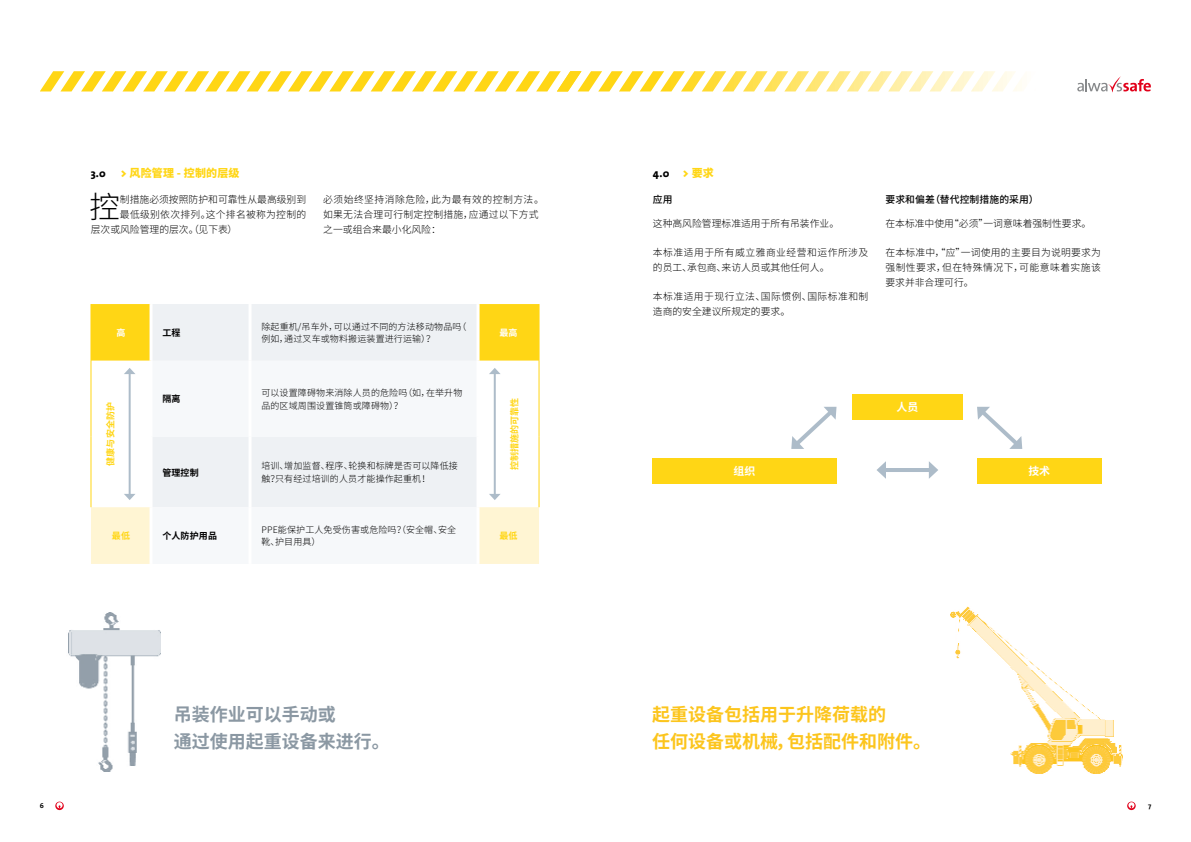
<style>
.page{position:relative;width:1191px;height:842px;background:#fff}
.page>*{position:absolute;margin:0;border:0;box-sizing:border-box;transform-origin:0 0}
.t1{font:300 30.4px "Source Han Sans CN";color:#000}
.t2{font:700 18px/27.5px "Source Han Sans CN";color:#fcc51d}
.t3{font:700 18px/27.5px "Source Han Sans CN";color:#8b98a3}
.t4{font:800 11px "Source Han Sans CN";letter-spacing:.015em;color:#ffd615}
.t5{font:800 11px "The Sans";color:#000}
.t6{font:700 10.9px "Source Han Sans CN";color:#fff}
.t7{font:300 9.8px/15px "Source Han Sans CN";letter-spacing:.02em;color:#000}
.t8{font:300 9.8px "Source Han Sans CN";color:#000}
.t9{font:300 9.8px/15px "Source Han Sans CN";letter-spacing:.05em;color:#000}
.t10{font:300 9.8px/15px "Source Han Sans CN";letter-spacing:.045em;color:#000}
.t11{font:500 9.8px "Source Han Sans CN";letter-spacing:.01em;color:#000}
.t12{font:300 9px/12.5px "Source Han Sans CN";letter-spacing:.015em;color:#000}
.t13{font:700 9px "Source Han Sans CN";letter-spacing:.015em;color:#ffd615}
.t14{font:700 9px "Source Han Sans CN";letter-spacing:.015em;color:#000}
.t15{font:700 9px "Source Han Sans CN";color:#fff}
.t16{font:700 7px "The Sans";color:#000}
.s1{font-family:"The Sans Veolia W9 Blk";font-weight:400}
.s2{font-family:"The Sans Veolia W9 Blk";font-weight:400;color:#ffd615}
.s3{font-family:"Source Han Sans CN";color:#ffd615}
</style>
<div class="page">
<svg style="left:55px;top:801px;width:9px;height:9px"></svg>
<svg style="left:1127px;top:801px;width:8px;height:9px"></svg>
<svg style="left:40px;top:71px;width:1111px;height:22px"></svg>
<div style="left:92px;top:304px;width:447px;height:57px;background:#ffd615"></div>
<div style="left:152px;top:304px;width:324px;height:57px;background:#eef1f4"></div>
<svg style="left:128px;top:361px;width:411px;height:146px"></svg>
<div style="left:152px;top:361px;width:324px;height:146px;background:#f6f8fa"></div>
<svg style="left:91px;top:507px;width:448px;height:57px"></svg>
<hr style="left:149px;top:304px;width:3px;height:57px;background:#fff">
<hr style="left:149px;top:361px;width:3px;height:76px;background:#fff">
<hr style="left:149px;top:437px;width:3px;height:70px;background:#fff">
<hr style="left:149px;top:507px;width:3px;height:57px;background:#fff">
<hr style="left:248px;top:304px;width:3px;height:57px;background:#fff">
<hr style="left:476px;top:304px;width:3px;height:57px;background:#fff">
<hr style="left:248px;top:361px;width:3px;height:76px;background:#fff">
<hr style="left:476px;top:361px;width:3px;height:76px;background:#fff">
<hr style="left:248px;top:437px;width:3px;height:70px;background:#fff">
<hr style="left:476px;top:437px;width:3px;height:70px;background:#fff">
<hr style="left:248px;top:507px;width:3px;height:57px;background:#fff">
<hr style="left:476px;top:507px;width:3px;height:57px;background:#fff">
<hr style="left:91px;top:304px;width:1px;height:57px;background:#ffd615">
<hr style="left:539px;top:304px;width:1px;height:57px;background:#ffd615">
<hr style="left:91px;top:361px;width:1px;height:76px;background:#ffd615">
<hr style="left:91px;top:437px;width:1px;height:70px;background:#ffd615">
<hr style="left:539px;top:361px;width:1px;height:76px;background:#ffd615">
<hr style="left:539px;top:437px;width:1px;height:70px;background:#ffd615">
<hr style="left:129px;top:372px;width:2px;height:124px;background:#adbcc9">
<svg style="left:124px;top:368px;width:11px;height:6px"></svg>
<svg style="left:124px;top:494px;width:11px;height:6px"></svg>
<hr style="left:494px;top:372px;width:2px;height:124px;background:#adbcc9">
<svg style="left:489px;top:368px;width:11px;height:6px"></svg>
<svg style="left:489px;top:494px;width:11px;height:6px"></svg>
<div style="left:852px;top:394px;width:110px;height:25px;background:#ffd615"></div>
<div style="left:652px;top:458px;width:184px;height:26px;background:#ffd615"></div>
<div style="left:977px;top:458px;width:124px;height:26px;background:#ffd615"></div>
<svg style="left:977px;top:406px;width:46px;height:43px"></svg>
<svg style="left:791px;top:406px;width:46px;height:43px"></svg>
<hr style="left:882px;top:468px;width:50px;height:4px;background:#adbcc9">
<svg style="left:877px;top:461px;width:9px;height:18px"></svg>
<svg style="left:929px;top:461px;width:9px;height:18px"></svg>
<img style="left:950px;top:606px;width:172px;height:167px">
<img style="left:68px;top:612px;width:92px;height:159px">
<p class="t5" style="left:91px;top:164px;width:17px">3.0</p>
<p class="t4" style="left:121px;top:167px;width:120px"><span class="s1">&gt;</span> 风险管理 - 控制的层级</p>
<p class="t5" style="left:653px;top:164px;width:62px">4.0 <span class="s2">&gt;</span> <span class="s3">要求</span></p>
<h1 class="t1" style="left:90px;top:190px;width:32px">控</h1>
<p class="t8" style="left:120px;top:194px;width:188px">制措施必须按照防护和可靠性从最高级别到</p>
<p class="t7" style="left:323px;top:193px;width:222px">必须始终坚持消除危险，此为最有效的控制方法。如果无法合理可行制定控制措施，应通过以下方式之一或组合来最小化风险：</p>
<p class="t11" style="left:653px;top:194px;width:21px">应用</p>
<p class="t7" style="left:120px;top:208px;width:188px">最低级别依次排列。这个排名被称为控制的</p>
<p class="t8" style="left:91px;top:224px;width:148px">层次或风险管理的层次。（见下表）</p>
<p class="t8" style="left:653px;top:218px;width:188px">这种高风险管理标准适用于所有吊装作业。</p>
<p class="t9" style="left:653px;top:245px;width:217px">本标准适用于所有威立雅商业经营和运作所涉及的员工、承包商、来访人员或其他任何人。</p>
<p class="t10" style="left:653px;top:289px;width:217px">本标准适用于现行立法、国际惯例、国际标准和制造商的安全建议所规定的要求。</p>
<p class="t15" style="left:116px;top:328px;width:10px">高</p>
<p class="t14" style="left:162px;top:328px;width:20px">工程</p>
<p class="t12" style="left:261px;top:320px;width:206px">除起重机/吊车外，可以通过不同的方法移动物品吗（例如，通过叉车或物料搬运装置进行运输）？</p>
<p class="t15" style="left:499px;top:328px;width:20px">最高</p>
<p class="t11" style="left:885px;top:194px;width:155px">要求和偏差（替代控制措施的采用）</p>
<p class="t8" style="left:885px;top:218px;width:207px">在本标准中使用“必须”一词意味着强制性要求。</p>
<p class="t7" style="left:885px;top:245px;width:217px;text-align:justify">在本标准中，“应”一词使用的主要目为说明要求为强制性要求，但在特殊情况下，可能意味着实施该要求并非合理可行。</p>
<p class="t13" style="left:106px;top:466px;width:65px;rotate:-90deg">健康与安全防护</p>
<p class="t14" style="left:162px;top:394px;width:20px">隔离</p>
<p class="t12" style="left:261px;top:387px;width:202px">可以设置障碍物来消除人员的危险吗（如，在举升物品的区域周围设置锥筒或障碍物）？</p>
<p class="t13" style="left:509px;top:470px;width:74px;rotate:-90deg">控制措施的可靠性</p>
<p class="t14" style="left:162px;top:467px;width:38px">管理控制</p>
<p class="t12" style="left:261px;top:460px;width:198px">培训、增加监督、程序、轮换和标牌是否可以降低接触？只有经过培训的人员才能操作起重机！</p>
<p class="t13" style="left:112px;top:531px;width:20px">最低</p>
<p class="t14" style="left:162px;top:531px;width:56px">个人防护用品</p>
<p class="t12" style="left:261px;top:523px;width:196px">PPE能保护工人免受伤害或危险吗？（安全帽、安全靴、护目用具）</p>
<p class="t13" style="left:499px;top:531px;width:20px">最低</p>
<h2 class="t3" style="left:174px;top:701px;width:218px">吊装作业可以手动或<br>通过使用起重设备来进行。</h2>
<p class="t6" style="left:896px;top:401px;width:23px">人员</p>
<p class="t6" style="left:733px;top:465px;width:23px">组织</p>
<p class="t6" style="left:1028px;top:465px;width:23px">技术</p>
<h2 class="t2" style="left:652px;top:701px;width:280px">起重设备包括用于升降荷载的<br>任何设备或机械，包括配件和附件。</h2>
<p class="t16" style="left:40px;top:799px;width:6px">6</p>
<p class="t16" style="left:1148px;top:799px;width:5px">7</p>
</div>
